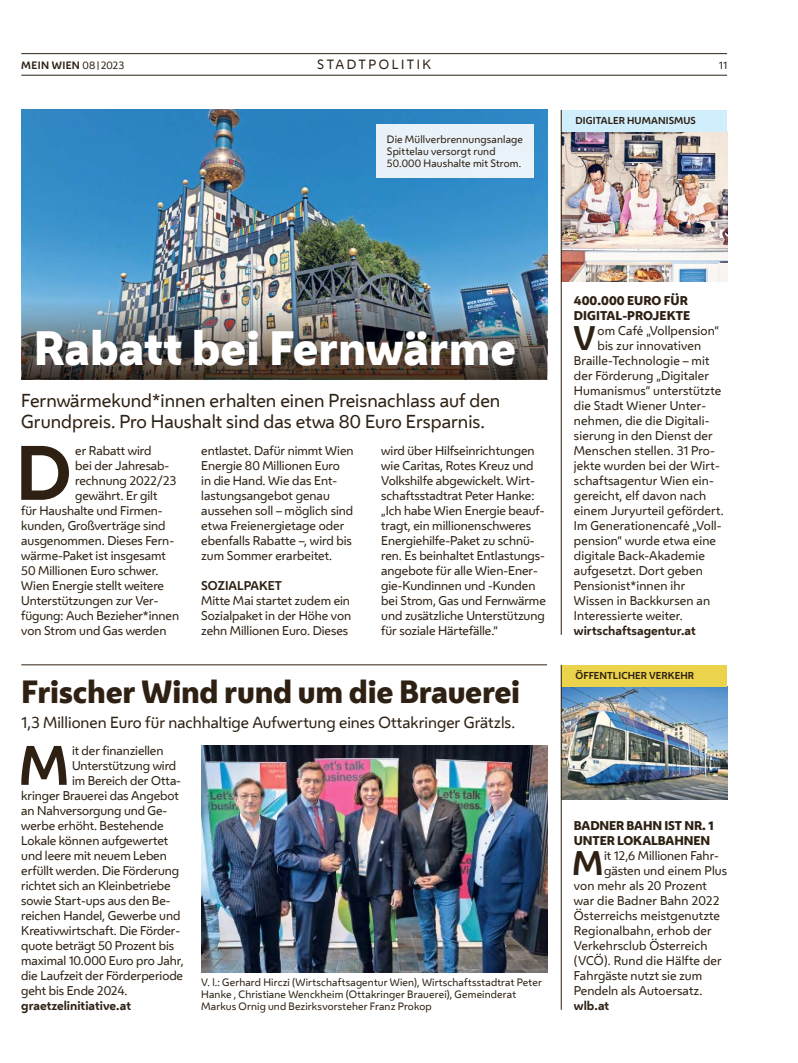
<style>
.page{position:relative;width:798px;height:1063px;background:#fff}
.page>*{position:absolute;margin:0;border:0;box-sizing:border-box;transform-origin:0 0}
.FT_FT_Initial4{font:700 71.88px "Wiener Melange";color:#2e2113}
.FT_FT_Initial3{font:700 51.88px "Wiener Melange";color:#2e2113}
.HL_Header_36pt{font:800 45px "Wiener Melange";color:#fff}
.FT_FT_Initial3-2{font:700 31.88px "Wiener Melange";color:#2e2113}
.HL_Header_24pt{font:800 30px "Wiener Melange";letter-spacing:-.01em;color:#2e2113}
.HL_VS_14pt{font:17.5px/21px "Wiener Melange";color:#2e2113}
.HL_VS_12pt{font:15px "Wiener Melange";color:#2e2113}
.t1{font:12.5px "Wiener Melange";color:#2e2113}
.FT_FT_Initial3-3{font:11.88px "Wiener Melange";letter-spacing:.01em;color:#2e2113}
.FT_FT_Initial4-2{font:11.88px/15px "Wiener Melange";letter-spacing:-.005em;color:#2e2113}
.FT_FT{font:11.88px/15px "Wiener Melange";letter-spacing:-.005em;color:#2e2113;text-align:justify}
.Spalte_Infobox_Spalte_Header{font:800 11.88px/15px "Wiener Melange";letter-spacing:-.01em;color:#2e2113}
.FT_FT_Info_bold{font:700 11.88px "Wiener Melange";color:#2e2113}
.FT_Zwischentitel{font:700 11.88px "Wiener Melange";letter-spacing:-.005em;color:#2e2113}
.Spalte_Infobox_Spalte_Info{font:700 11.88px "Wiener Melange";color:#2e2113}
.FT_Bildunterschrift{font:10px/12px "Wiener Melange";letter-spacing:.015em;color:#2e2113}
.t2{font:700 10px "Wiener Melange";letter-spacing:.035em;color:#2e2113}
.Spalte_Infobox_Spalte_Markerl{font:700 9.38px "Wiener Melange";letter-spacing:.01em;color:#2e2113}
.s1{font-weight:400}
.s2{font-weight:400;font-size:7.5px}
</style>
<div class="page">
<hr style="left:21px;top:75px;width:705px;height:1px;background:#2e2113">
<hr style="left:21px;top:53px;width:705px;height:1px;background:#2e2113">
<img style="left:561px;top:687px;width:165px;height:113px">
<img style="left:561px;top:132px;width:165px;height:149px">
<div style="left:561px;top:665px;width:165px;height:22px;background:#ebd34b"></div>
<div style="left:561px;top:110px;width:165px;height:22px;background:#d1eefc"></div>
<hr style="left:560px;top:110px;width:1px;height:525px;background:#2e2113">
<hr style="left:560px;top:665px;width:1px;height:345px;background:#2e2113">
<hr style="left:21px;top:665px;width:526px;height:1px;background:#2e2113">
<img style="left:201px;top:745px;width:346px;height:228px">
<img style="left:21px;top:110px;width:526px;height:70px">
<div style="left:376px;top:125px;width:157px;height:53px;background:#e9f2f9"></div>
<img style="left:21px;top:180px;width:526px;height:200px">
<p class="t2" style="left:21px;top:57px;width:104px">MEIN WIEN <span class="s1">08</span><span class="s2">|</span><span class="s1">2023</span></p>
<p class="t1" style="left:317px;top:55px;width:20px">Stadtpolitik</p>
<p class="FT_Bildunterschrift" style="left:718px;top:59px;width:10px">11</p>
<p class="FT_Bildunterschrift" style="left:387px;top:133px;width:137px">Die Müllverbrennungsanlage<br>Spittelau versorgt rund<br>50.000 Haushalte mit Strom.</p>
<p class="Spalte_Infobox_Spalte_Markerl" style="left:575px;top:113px;width:122px">DIGITALER HUMANISMUS</p>
<h1 class="HL_Header_36pt" style="left:34px;top:317px;width:483px">Rabatt bei Fernwärme</h1>
<p class="HL_VS_14pt" style="left:21px;top:389px;width:480px">Fernwärmekund*innen erhalten einen Preisnachlass auf den<br>Grundpreis. Pro Haushalt sind das etwa 80 Euro Ersparnis.</p>
<p class="FT_FT_Initial4" style="left:16px;top:413px;width:57px">D</p>
<p class="FT_FT_Initial4-2" style="left:75px;top:442px;width:78px">er Rabatt wird</p>
<p class="FT_FT_Initial4-2" style="left:75px;top:457px;width:94px">bei der Jahresab-</p>
<p class="FT_FT_Initial4-2" style="left:75px;top:472px;width:103px">rechnung 2022/23</p>
<p class="FT_FT_Initial4-2" style="left:75px;top:487px;width:84px">gewährt. Er gilt</p>
<p class="FT_FT_Initial4-2" style="left:21px;top:502px;width:143px">für Haushalte und Firmen-</p>
<p class="FT_FT_Initial4-2" style="left:21px;top:517px;width:146px">kunden, Großverträge sind</p>
<p class="FT_FT_Initial4-2" style="left:21px;top:532px;width:154px">ausgenommen. Dieses Fern-</p>
<p class="FT_FT_Initial4-2" style="left:21px;top:547px;width:146px">wärme-Paket ist insgesamt</p>
<p class="FT_FT_Initial4-2" style="left:21px;top:562px;width:139px">50 Millionen Euro schwer.</p>
<p class="FT_FT_Initial4-2" style="left:21px;top:577px;width:144px">Wien Energie stellt weitere</p>
<p class="FT_FT_Initial4-2" style="left:21px;top:592px;width:139px">Unterstützungen zur Ver-</p>
<p class="FT_FT_Initial4-2" style="left:21px;top:607px;width:159px">fügung: Auch Bezieher*innen</p>
<p class="FT_FT_Initial4-2" style="left:21px;top:622px;width:147px">von Strom und Gas werden</p>
<p class="FT_FT_Initial4-2" style="left:201px;top:442px;width:154px">entlastet. Dafür nimmt Wien<br>Energie 80 Millionen Euro<br>in die Hand. Wie das Ent&shy;lastungsangebot genau aussehen soll – möglich sind etwa Freienergietage oder ebenfalls Rabatte –, wird bis zum Sommer erarbeitet.</p>
<p class="FT_Zwischentitel" style="left:201px;top:575px;width:82px">SOZIALPAKET</p>
<p class="FT_FT" style="left:201px;top:592px;width:151px">Mitte Mai startet zudem ein Sozialpaket in der Höhe von zehn Millionen Euro. Dieses</p>
<p class="FT_FT" style="left:381px;top:442px;width:166px;text-align:left">wird über Hilfseinrichtungen wie Caritas, Rotes Kreuz und<br>Volkshilfe abgewickelt. Wirt&shy;schaftsstadtrat Peter Hanke: „Ich habe Wien Energie beauf&shy;tragt, ein millionenschweres<br>Energiehilfe-Paket zu schnü&shy;ren. Es beinhaltet Entlastungs&shy;angebote für alle Wien-Ener&shy;gie-Kundinnen und -Kunden bei Strom, Gas und Fernwärme und zusätzliche Unterstützung für soziale Härtefälle.“</p>
<h1 class="HL_Header_24pt" style="left:21px;top:671px;width:500px">Frischer Wind rund um die Brauerei</h1>
<p class="HL_VS_12pt" style="left:21px;top:711px;width:495px">1,3 Millionen Euro für nachhaltige Aufwertung eines Ottakringer Grätzls.</p>
<p class="FT_FT_Initial3" style="left:19px;top:722px;width:52px">M</p>
<p class="FT_FT_Initial3-3" style="left:72px;top:741px;width:93px">it der finanziellen</p>
<p class="FT_FT_Initial3-3" style="left:72px;top:756px;width:106px">Unterstützung wird</p>
<p class="FT_FT_Initial3-3" style="left:72px;top:771px;width:110px">im Bereich der Otta-</p>
<p class="FT_FT_Initial3-3" style="left:21px;top:786px;width:159px">kringer Brauerei das Angebot</p>
<p class="FT_FT_Initial3-3" style="left:21px;top:801px;width:148px">an Nahversorgung und Ge-</p>
<p class="FT_FT_Initial3-3" style="left:21px;top:816px;width:144px">werbe erhöht. Bestehende</p>
<p class="FT_FT_Initial3-3" style="left:21px;top:831px;width:148px">Lokale können aufgewertet</p>
<p class="FT_FT_Initial3-3" style="left:21px;top:846px;width:147px">und leere mit neuem Leben</p>
<p class="FT_FT_Initial3-3" style="left:21px;top:861px;width:159px">erfüllt werden. Die Förderung</p>
<p class="FT_FT_Initial3-3" style="left:21px;top:876px;width:151px">richtet sich an Kleinbetriebe</p>
<p class="FT_FT_Initial3-3" style="left:21px;top:891px;width:151px">sowie Start-ups aus den Be-</p>
<p class="FT_FT_Initial3-3" style="left:21px;top:906px;width:161px">reichen Handel, Gewerbe und</p>
<p class="FT_FT_Initial3-3" style="left:21px;top:921px;width:160px">Kreativwirtschaft. Die Förder-</p>
<p class="FT_FT_Initial3-3" style="left:21px;top:936px;width:154px">quote beträgt 50 Prozent bis</p>
<p class="FT_FT_Initial3-3" style="left:21px;top:951px;width:164px">maximal 10.000 Euro pro Jahr,</p>
<p class="FT_FT_Initial3-3" style="left:21px;top:966px;width:163px">die Laufzeit der Förderperiode</p>
<p class="FT_FT_Initial3-3" style="left:21px;top:981px;width:108px">geht bis Ende 2024.</p>
<p class="FT_FT_Info_bold" style="left:21px;top:995px;width:111px">graetzelinitiative.at</p>
<p class="FT_Bildunterschrift" style="left:201px;top:976px;width:342px">V. l.: Gerhard Hirczi (Wirtschaftsagentur Wien), Wirtschaftsstadtrat Peter<br>Hanke , Christiane Wenckheim (Ottakringer Brauerei), Gemeinderat<br>Markus Ornig und Bezirksvorsteher Franz Prokop</p>
<h1 class="Spalte_Infobox_Spalte_Header" style="left:573px;top:293px;width:118px">400.000 EURO FÜR<br>DIGITAL-PROJEKTE</h1>
<p class="FT_FT_Initial3-2" style="left:573px;top:311px;width:24px">V</p>
<p class="FT_FT_Initial3-3" style="left:597px;top:321px;width:123px">om Café „Vollpension“</p>
<p class="FT_FT_Initial3-3" style="left:597px;top:336px;width:105px">bis zur innovativen</p>
<p class="FT_FT_Initial3-3" style="left:573px;top:351px;width:137px">Braille-Technologie – mit</p>
<p class="FT_FT_Initial3-3" style="left:573px;top:366px;width:137px">der Förderung „Digitaler</p>
<p class="FT_FT_Initial3-3" style="left:573px;top:381px;width:149px">Humanismus“ unterstützte</p>
<p class="FT_FT_Initial3-3" style="left:573px;top:396px;width:134px">die Stadt Wiener Unter-</p>
<p class="FT_FT_Initial3-3" style="left:573px;top:411px;width:136px">nehmen, die die Digitali-</p>
<p class="FT_FT_Initial3-3" style="left:573px;top:426px;width:140px">sierung in den Dienst der</p>
<p class="FT_FT_Initial3-3" style="left:573px;top:441px;width:142px">Menschen stellen. 31 Pro-</p>
<p class="FT_FT_Initial3-3" style="left:573px;top:456px;width:147px">jekte wurden bei der Wirt-</p>
<p class="FT_FT_Initial3-3" style="left:573px;top:471px;width:141px">schaftsagentur Wien ein-</p>
<p class="FT_FT_Initial3-3" style="left:573px;top:486px;width:134px">gereicht, elf davon nach</p>
<p class="FT_FT_Initial3-3" style="left:573px;top:501px;width:151px">einem Juryurteil gefördert.</p>
<p class="FT_FT_Initial3-3" style="left:573px;top:516px;width:149px">Im Generationencafé „Voll-</p>
<p class="FT_FT_Initial3-3" style="left:573px;top:531px;width:144px">pension“ wurde etwa eine</p>
<p class="FT_FT_Initial3-3" style="left:573px;top:546px;width:132px">digitale Back-Akademie</p>
<p class="FT_FT_Initial3-3" style="left:573px;top:561px;width:130px">aufgesetzt. Dort geben</p>
<p class="FT_FT_Initial3-3" style="left:573px;top:576px;width:113px">Pensionist*innen ihr</p>
<p class="FT_FT_Initial3-3" style="left:573px;top:591px;width:138px">Wissen in Backkursen an</p>
<p class="FT_FT_Initial3-3" style="left:573px;top:606px;width:110px">Interessierte weiter.</p>
<p class="FT_FT_Info_bold" style="left:573px;top:620px;width:123px">wirtschaftsagentur.at</p>
<p class="Spalte_Infobox_Spalte_Markerl" style="left:575px;top:668px;width:120px">ÖFFENTLICHER VERKEHR</p>
<h1 class="Spalte_Infobox_Spalte_Header" style="left:573px;top:818px;width:141px">BADNER BAHN IST NR. 1<br>UNTER LOKALBAHNEN</h1>
<p class="FT_FT_Initial3-2" style="left:572px;top:836px;width:33px">M</p>
<p class="FT_FT_Initial3-3" style="left:604px;top:846px;width:116px">it 12,6 Millionen Fahr-</p>
<p class="FT_FT_Initial3-3" style="left:604px;top:861px;width:125px">gästen und einem Plus</p>
<p class="FT_FT_Initial3-3" style="left:573px;top:876px;width:134px">von mehr als 20 Prozent</p>
<p class="FT_FT_Initial3-3" style="left:573px;top:891px;width:147px">war die Badner Bahn 2022</p>
<p class="FT_FT_Initial3-3" style="left:573px;top:906px;width:148px">Österreichs meistgenutzte</p>
<p class="FT_FT_Initial3-3" style="left:573px;top:921px;width:139px">Regionalbahn, erhob der</p>
<p class="FT_FT_Initial3-3" style="left:573px;top:936px;width:135px">Verkehrsclub Österreich</p>
<p class="FT_FT_Initial3-3" style="left:573px;top:951px;width:149px">(VCÖ). Rund die Hälfte der</p>
<p class="FT_FT_Initial3-3" style="left:573px;top:966px;width:130px">Fahrgäste nutzt sie zum</p>
<p class="FT_FT_Initial3-3" style="left:573px;top:981px;width:130px">Pendeln als Autoersatz.</p>
<p class="Spalte_Infobox_Spalte_Info" style="left:573px;top:995px;width:37px">wlb.at</p>
</div>
